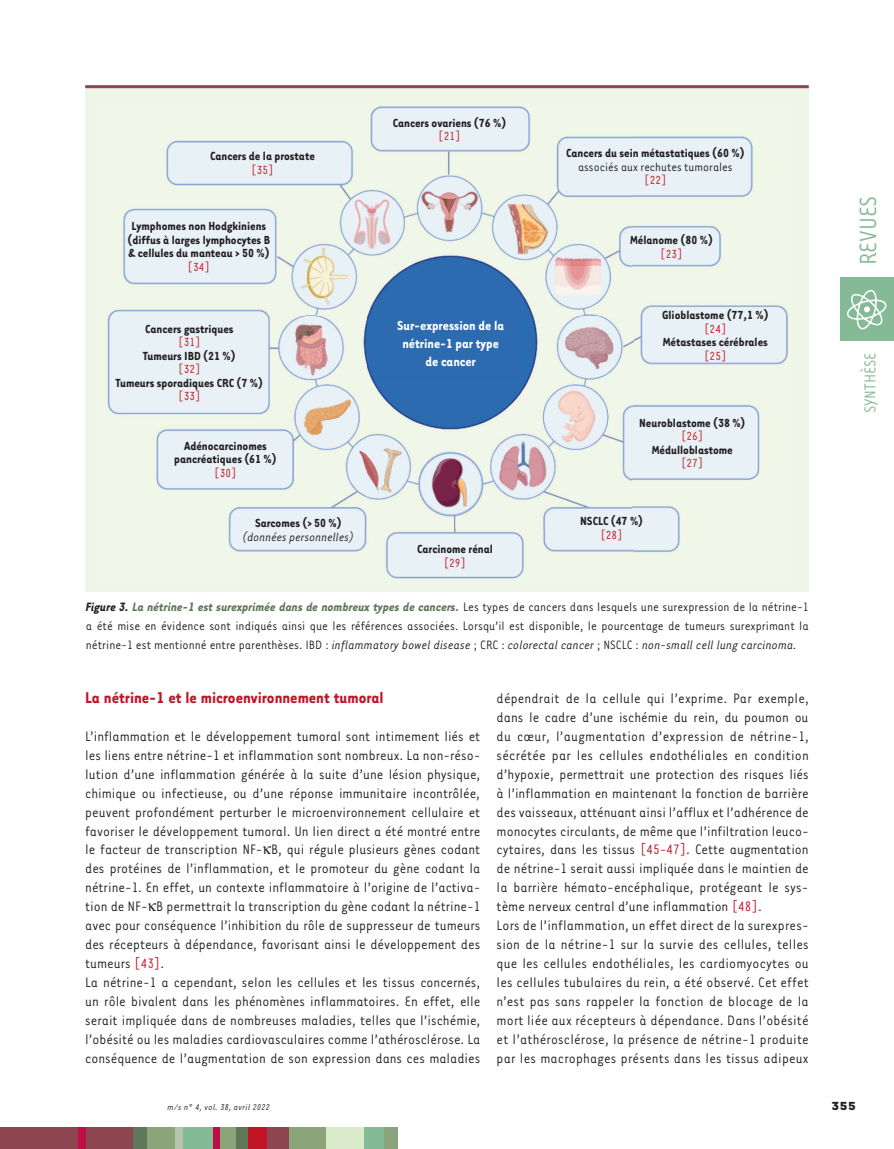
<style>
.page{position:relative;width:894px;height:1149px;background:#fff}
.page>*{position:absolute;margin:0;border:0;box-sizing:border-box;transform-origin:0 0}
.t1{font:27px "Tarzana Narrow";color:#84ba95}
.t2{font:700 18px "Tarzana Narrow";color:#c11527}
.t3{font:18px "Tarzana Narrow";color:#84ba95}
.t4{font:15.75px/18.9px "Tarzana Narrow";color:#231f20}
.t5{font:700 15px/18px "Tarzana Narrow";color:#fff;text-align:center}
.t6{font:13.95px/18.9px "Tarzana Narrow";color:#231f20;text-align:justify}
.t7{font:700 13.5px/13.5px "Tarzana Narrow";color:#231f20}
.t8{font:13.5px "Tarzana Narrow";color:#c4121a}
.t9{font:13.5px "Tarzana Narrow";color:#231f20}
.t10{font:italic 13.5px "Tarzana Narrow";color:#231f20}
.t11{font:700 13.5px "Tarzana Wide";color:#231f20}
.t12{font:italic 9.75px "Tarzana Narrow";letter-spacing:.025em;color:#231f20}
.s1{font-weight:700;font-style:italic}
.s2{font-weight:700;font-style:italic;color:#5f7659}
.s3{font-style:italic}
.s4{color:#c11527}
</style>
<div class="page">
<div style="left:840px;top:277px;width:53px;height:63px;background:#84ba95"></div>
<svg style="left:847px;top:290px;width:39px;height:39px"></svg>
<div style="left:0;top:1127px;width:134px;height:21px;background:#8d454f"></div>
<div style="left:235px;top:1127px;width:13px;height:21px;background:#5f7659"></div>
<div style="left:78px;top:1127px;width:7px;height:21px;background:#c10d45"></div>
<div style="left:133px;top:1127px;width:22px;height:21px;background:#5f7659"></div>
<div style="left:147px;top:1127px;width:30px;height:21px;background:#8ba479"></div>
<div style="left:175px;top:1127px;width:9px;height:21px;background:#b6c4ad"></div>
<div style="left:183px;top:1127px;width:30px;height:21px;background:#84ba95"></div>
<div style="left:217px;top:1127px;width:19px;height:21px;background:#8ba479"></div>
<div style="left:213px;top:1127px;width:6px;height:21px;background:#c10d45"></div>
<div style="left:248px;top:1127px;width:27px;height:21px;background:#c11527"></div>
<div style="left:287px;top:1127px;width:39px;height:21px;background:#8ba479"></div>
<div style="left:267px;top:1127px;width:21px;height:21px;background:#8d454f"></div>
<div style="left:326px;top:1127px;width:38px;height:21px;background:#daebcb"></div>
<div style="left:364px;top:1127px;width:20px;height:21px;background:#84ba95"></div>
<div style="left:383px;top:1127px;width:14px;height:21px;background:#8ba479"></div>
<div style="left:85px;top:85px;width:723px;height:506px;background:#eff6e8"></div>
<img style="left:107px;top:106px;width:681px;height:473px">
<hr style="left:85px;top:85px;width:723px;height:3px;background:#8d454f">
<p class="t7" style="left:210px;top:149px;width:106px">Cancers de la prostate</p>
<p class="t8" style="left:251px;top:161px;width:24px">[35]</p>
<p class="t7" style="left:127px;top:219px;width:144px">Lymphomes non Hodgkiniens (diffus à larges lymphocytes B &amp; cellules du manteau &gt; 50 %)</p>
<p class="t8" style="left:187px;top:259px;width:24px">[34]</p>
<p class="t7" style="left:145px;top:321px;width:90px">Cancers gastriques</p>
<p class="t8" style="left:178px;top:334px;width:24px">[31]</p>
<p class="t7" style="left:143px;top:348px;width:94px">Tumeurs IBD (21 %)</p>
<p class="t8" style="left:178px;top:361px;width:24px">[32]</p>
<p class="t7" style="left:116px;top:375px;width:148px">Tumeurs sporadiques CRC (7 %)</p>
<p class="t8" style="left:178px;top:388px;width:24px">[33]</p>
<p class="t7" style="left:174px;top:438px;width:104px;text-align:center">Adénocarcinomes pancréatiques (61 %)</p>
<p class="t8" style="left:214px;top:464px;width:24px">[30]</p>
<p class="t7" style="left:255px;top:515px;width:88px">Sarcomes (&gt; 50 %)</p>
<p class="t10" style="left:242px;top:528px;width:113px">(données personnelles)</p>
<p class="t7" style="left:392px;top:115px;width:115px">Cancers ovariens (76 %)</p>
<p class="t8" style="left:438px;top:128px;width:24px">[21]</p>
<p class="t5" style="left:397px;top:315px;width:108px">Sur-expression de la nétrine-1 par type de cancer</p>
<p class="t7" style="left:417px;top:542px;width:77px">Carcinome rénal</p>
<p class="t8" style="left:443px;top:554px;width:24px">[29]</p>
<p class="t7" style="left:566px;top:146px;width:180px">Cancers du sein métastatiques (60 %)</p>
<p class="t9" style="left:577px;top:158px;width:156px">associés aux rechutes tumorales</p>
<p class="t8" style="left:644px;top:172px;width:24px">[22]</p>
<p class="t7" style="left:629px;top:233px;width:84px">Mélanome (80 %)</p>
<p class="t8" style="left:660px;top:246px;width:24px">[23]</p>
<p class="t7" style="left:661px;top:308px;width:108px">Glioblastome (77,1 %)</p>
<p class="t8" style="left:703px;top:320px;width:24px">[24]</p>
<p class="t7" style="left:662px;top:335px;width:107px">Métastases cérébrales</p>
<p class="t8" style="left:703px;top:347px;width:24px">[25]</p>
<p class="t7" style="left:639px;top:415px;width:108px">Neuroblastome (38 %)</p>
<p class="t8" style="left:680px;top:428px;width:24px">[26]</p>
<p class="t7" style="left:651px;top:442px;width:82px">Médulloblastome</p>
<p class="t8" style="left:680px;top:455px;width:24px">[27]</p>
<p class="t7" style="left:580px;top:513px;width:64px">NSCLC (47 %)</p>
<p class="t8" style="left:600px;top:526px;width:24px">[28]</p>
<p class="t6" style="left:86px;top:596px;width:724px"><span class="s1">Figure 3.</span> <span class="s2">La nétrine-1 est surexprimée dans de nombreux types de cancers.</span> Les types de cancers dans lesquels une surexpression de la nétrine-1 a été mise en évidence sont indiqués ainsi que les références associées. Lorsqu’il est disponible, le pourcentage de tumeurs surexprimant la nétrine-1 est mentionné entre parenthèses. IBD : <span class="s3">inflammatory bowel disease</span> ; CRC : <span class="s3">colorectal cancer</span> ; NSCLC : <span class="s3">non-small cell lung carcinoma.</span></p>
<p class="t2" style="left:85px;top:686px;width:300px">La nétrine-1 et le microenvironnement tumoral</p>
<p class="t4" style="left:85px;top:726px;width:396px">L’inflammation et le développement tumoral sont intimement liés et les liens entre nétrine-1 et inflammation sont nombreux. La non-réso&shy;lution d’une inflammation générée à la suite d’une lésion physique, chimique ou infectieuse, ou d’une réponse immunitaire incontrôlée, peuvent profondément perturber le microenvironnement cellulaire et favoriser le développement tumoral. Un lien direct a été montré entre le facteur de transcription NF- B, qui régule plusieurs gènes codant des protéines de l’inflammation, et le promoteur du gène codant la nétrine-1. En effet, un contexte inflammatoire à l’origine de l’activa&shy;tion de NF- B permettrait la transcription du gène codant la nétrine-1 avec pour conséquence l’inhibition du rôle de suppresseur de tumeurs des récepteurs à dépendance, favorisant ainsi le développement des tumeurs <span class="s4">[43]</span>.<br>La nétrine-1 a cependant, selon les cellules et les tissus concernés, un rôle bivalent dans les phénomènes inflammatoires. En effet, elle serait impliquée dans de nombreuses maladies, telles que l’ischémie, l’obésité ou les maladies cardiovasculaires comme l’athérosclérose. La conséquence de l’augmentation de son expression dans ces maladies</p>
<p class="t4" style="left:496px;top:688px;width:314px">dépendrait de la cellule qui l’exprime. Par exemple, dans le cadre d’une ischémie du rein, du poumon ou du cœur, l’augmentation d’expression de nétrine-1, sécrétée par les cellules endothéliales en condition d’hypoxie, permettrait une protection des risques liés à l’inflammation en maintenant la fonction de barrière des vaisseaux, atténuant ainsi l’afflux et l’adhérence de monocytes circulants, de même que l’infiltration leuco&shy;cytaires, dans les tissus <span class="s4">[45-47]</span>. Cette augmentation de nétrine-1 serait aussi impliquée dans le maintien de la barrière hémato-encéphalique, protégeant le sys&shy;tème nerveux central d’une inflammation <span class="s4">[48]</span>.<br>Lors de l’inflammation, un effet direct de la surexpres&shy;sion de la nétrine-1 sur la survie des cellules, telles que les cellules endothéliales, les cardiomyocytes ou les cellules tubulaires du rein, a été observé. Cet effet n’est pas sans rappeler la fonction de blocage de la mort liée aux récepteurs à dépendance. Dans l’obésité et l’athérosclérose, la présence de nétrine-1 produite par les macrophages présents dans les tissus adipeux</p>
<h1 class="t1" style="left:851px;top:265px;width:71px;rotate:-90deg">REVUES</h1>
<p class="t3" style="left:858px;top:413px;width:62px;rotate:-90deg">SYNTHÈSE</p>
<p class="t12" style="left:167px;top:1100px;width:104px">m/s n° 4, vol. 38, avril 2022</p>
<p class="t11" style="left:830px;top:1097px;width:26px">355</p>
</div>
